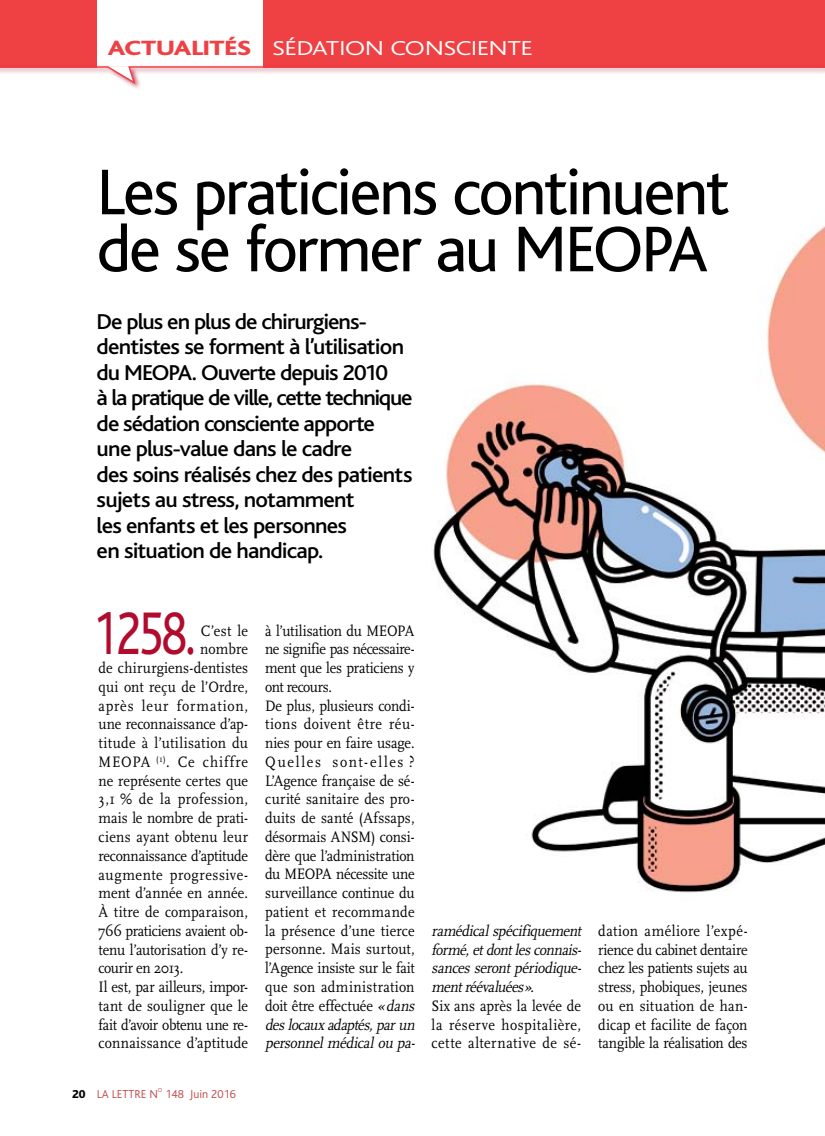
<style>
.page{position:relative;width:825px;height:1136px;background:#fff}
.page>*{position:absolute;margin:0;border:0;box-sizing:border-box;transform-origin:0 0}
.t1{font:67.5px/57px "Bliss";letter-spacing:-.035em;color:#000}
.t2{font:63px "Bliss";color:#b10b2d;scale:.76 1}
.t3{font:500 22.5px/25.5px "Bliss";letter-spacing:-.04em;color:#000;scale:1.05 1}
.t4{font:300 21px "Bliss";letter-spacing:-.02em;color:#fff;scale:1.28 1}
.t5{font:15.75px/18.8px "Scala";color:#000;scale:.9 1}
.t6{font:italic 15.75px/18.8px "Scala";color:#000;scale:.9 1}
.t7{font:15.75px "Scala";letter-spacing:-.02em;color:#000;scale:.9 1}
.t8{font:15.75px "Scala";letter-spacing:.02em;color:#000;scale:.9 1}
.t9{font:15.75px "Scala";letter-spacing:-.03em;color:#000;scale:.9 1}
.t10{font:15.75px "Scala";letter-spacing:-.025em;color:#000;scale:.9 1}
.t11{font:15.75px "Scala";letter-spacing:.035em;color:#000;scale:.9 1}
.t12{font:15.75px "Scala";letter-spacing:.05em;color:#000;scale:.9 1}
.t13{font:15.75px "Scala";letter-spacing:.03em;color:#000;scale:.9 1}
.t14{font:15.75px "Scala";letter-spacing:.06em;color:#000;scale:.9 1}
.t15{font:300 12px "Bliss";color:#bf4747}
.t16{font:800 12px "Bliss";color:#000}
.t17{font:300 6px "Bliss";color:#bf4747}
.s1{font-weight:800;font-size:21.6px;color:#ef4144}
.s2{font-style:italic}
.s3{font-style:normal}
</style>
<div class="page">
<img style="left:432px;top:273px;width:393px;height:620px">
<svg style="left:783px;top:225px;width:42px;height:48px"></svg>
<div style="left:0;top:0;width:825px;height:68px;background:#ef4144"></div>
<div style="left:97px;top:0;width:165px;height:68px;background:#fff"></div>
<svg style="left:0;top:65px;width:825px;height:24px"></svg>
<p class="t4" style="left:108px;top:37px;width:334px"><span class="s1">ACTUALITÉS</span> SÉDATION CONSCIENTE</p>
<p class="t1" style="left:97px;top:165px;width:635px">Les praticiens continuent de se former au MEOPA</p>
<p class="t3" style="left:97px;top:309px;width:302px">De plus en plus de chirurgiens&shy;dentistes se forment à l’utilisation du MEOPA. Ouverte depuis 2010<br>à la pratique de ville, cette technique de sédation consciente apporte une plus-value dans le cadre<br>des soins réalisés chez des patients sujets au stress, notamment<br>les enfants et les personnes<br>en situation de handicap.</p>
<p class="t2" style="left:93px;top:600px;width:137px">1 258.</p>
<p class="t5" style="left:201px;top:621px;width:54px">C’est le</p>
<p class="t5" style="left:200px;top:640px;width:55px">nombre</p>
<p class="t5" style="left:99px;top:659px;width:168px">de chirurgiens-dentistes</p>
<p class="t5" style="left:99px;top:677px;width:168px">qui ont reçu de l’Ordre,</p>
<p class="t12" style="left:99px;top:697px;width:168px">après leur formation,</p>
<p class="t5" style="left:99px;top:715px;width:168px">une reconnaissance d’ap-</p>
<p class="t8" style="left:99px;top:734px;width:168px">titude à l’utilisation du</p>
<p class="t14" style="left:99px;top:753px;width:168px">MEOPA <sup>(1)</sup>. Ce chiffre</p>
<p class="t5" style="left:99px;top:771px;width:168px">ne représente certes que</p>
<p class="t13" style="left:99px;top:790px;width:168px">3,1 % de la profession,</p>
<p class="t5" style="left:99px;top:809px;width:168px">mais le nombre de prati-</p>
<p class="t8" style="left:99px;top:828px;width:168px">ciens ayant obtenu leur</p>
<p class="t7" style="left:99px;top:847px;width:168px">reconnaissance d’aptitude</p>
<p class="t11" style="left:99px;top:865px;width:168px">augmente progressive-</p>
<p class="t5" style="left:99px;top:883px;width:168px">ment d’année en année.</p>
<p class="t5" style="left:99px;top:902px;width:168px">À titre de comparaison,</p>
<p class="t10" style="left:99px;top:921px;width:168px">766 praticiens avaient ob-</p>
<p class="t7" style="left:99px;top:940px;width:168px">tenu l’autorisation d’y re-</p>
<p class="t9" style="left:99px;top:959px;width:96px">courir en 2013.</p>
<p class="t5" style="left:99px;top:977px;width:168px">Il est, par ailleurs, impor-</p>
<p class="t5" style="left:99px;top:996px;width:168px">tant de souligner que le</p>
<p class="t9" style="left:99px;top:1015px;width:168px">fait d’avoir obtenu une re-</p>
<p class="t5" style="left:99px;top:1033px;width:168px">connaissance d’aptitude</p>
<p class="t15" style="left:97px;top:1087px;width:63px">LA LETTRE N</p>
<p class="t17" style="left:158px;top:1086px;width:6px">O</p>
<p class="t16" style="left:72px;top:1087px;width:15px">20</p>
<p class="t15" style="left:165px;top:1087px;width:72px">148 Juin 2016</p>
<p class="t5" style="left:265px;top:621px;width:171px">à l’utilisation du MEOPA ne signifie pas nécessaire&shy;ment que les praticiens y ont recours.<br>De plus, plusieurs condi&shy;tions doivent être réu&shy;nies pour en faire usage.<br>Quelles sont-elles ?<br>L’Agence française de sé&shy;curité sanitaire des pro&shy;duits de santé (Afssaps, désormais ANSM) consi&shy;dère que l’administration du MEOPA nécessite une surveillance continue du patient et recommande la présence d’une tierce personne. Mais surtout, l’Agence insiste sur le fait que son administration doit être effectuée <span class="s2">«dans deslocauxadaptés,parun personnel médical ou pa-</span></p>
<p class="t6" style="left:432px;top:921px;width:171px">ramédicalspécifiquement formé,etdontlesconnais&shy;sances seront périodique&shy;mentréévaluées»<span class="s3">.<br>Six ans après la levée de la réserve hospitalière, cette alternative de sé-</span></p>
<p class="t5" style="left:598px;top:921px;width:168px;text-align:justify">dation améliore l’expé&shy;rience du cabinet dentaire chez les patients sujets au stress, phobiques, jeunes ou en situation de han&shy;dicap et facilite de façon tangible la réalisation des</p>
</div>
